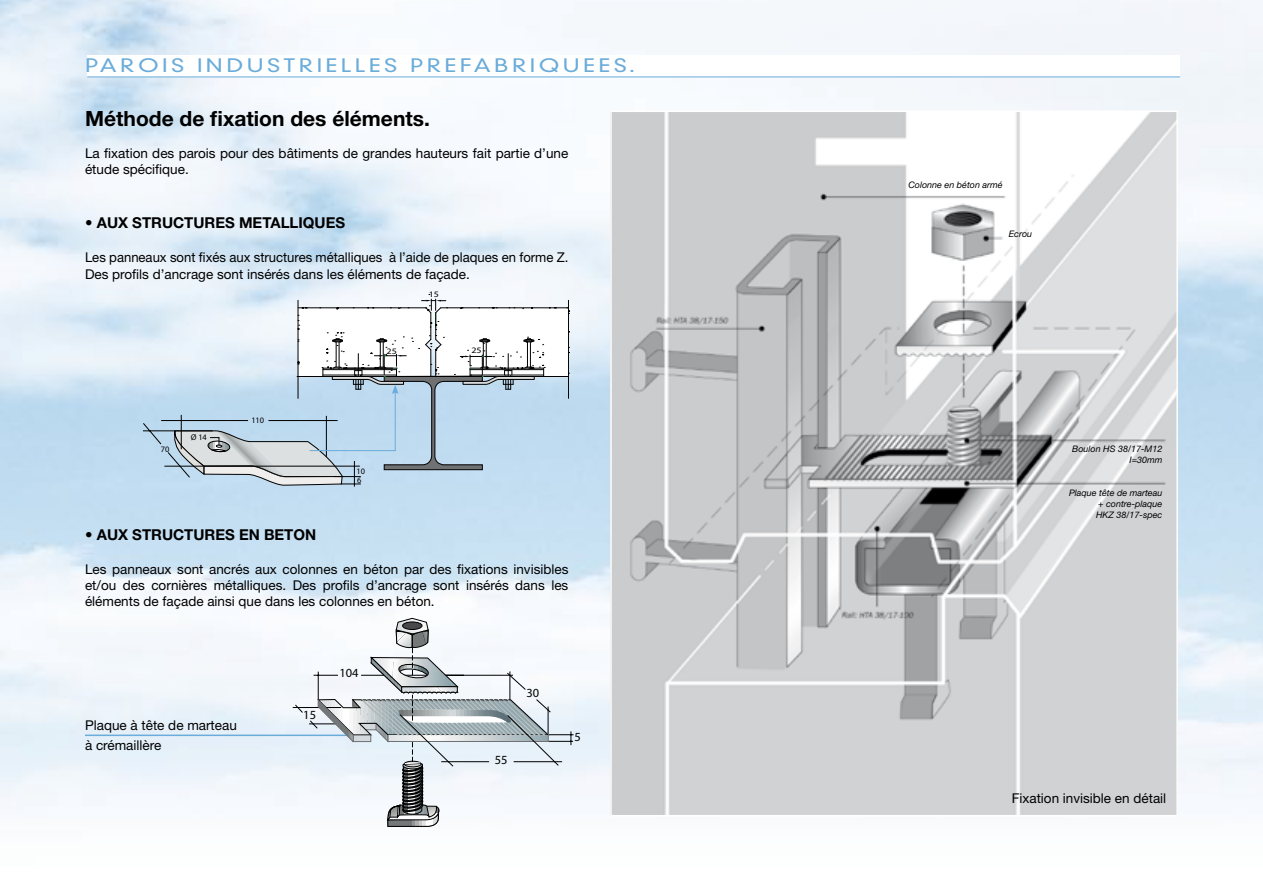
<style>
.page{position:relative;width:1263px;height:893px;background:#fff}
.page>*{position:absolute;margin:0;border:0;box-sizing:border-box;transform-origin:0 0}
.t1{font:700 21px "Helvetica Neue LT Std";color:#000}
.t2{font:300 18px "DIN Neuzeit Grotesk Std";letter-spacing:.15em;color:#6aacda;scale:1.27 1}
.t3{font:700 15px "Helvetica Neue LT Std";color:#000}
.t4{font:13.5px/16.2px "Helvetica Neue LT Std";color:#000}
.t5{font:600 12.45px "Franklin Gothic";color:#000}
.t6{font:italic 9px/10.8px "Helvetica Neue LT Std";color:#000;text-align:right}
.t7{font:8.4px "Myriad Pro";color:#000}
.t8{font:8.4px "Myriad Pro";color:#000;scale:1.2 1}
</style>
<div class="page">
<img style="left:0;top:0;width:1262px;height:803px">
<div style="left:87px;top:55px;width:1093px;height:22px;background:#fff"></div>
<hr style="left:1262px;top:0;width:1px;height:893px;background:#003a80">
<hr style="left:87px;top:77px;width:1093px;height:1px;background:#6aacda">
<svg style="left:142px;top:287px;width:427px;height:202px"></svg>
<hr style="left:85px;top:735px;width:274px;height:1px;background:#6aacda">
<hr style="left:293px;top:707px;width:48px;height:1px;background:#000">
<svg style="left:294px;top:617px;width:280px;height:210px"></svg>
<div style="left:403px;top:622px;width:19px;height:7px;background:#49494b;border-radius:50%"></div>
<div style="left:402px;top:622px;width:20px;height:8px;border:1px solid #000;border-radius:50%"></div>
<img style="left:613px;top:114px;width:562px;height:699px">
<h2 class="t2" style="left:85px;top:55px;width:435px">PAROIS INDUSTRIELLES PREFABRIQUEES.</h2>
<h1 class="t1" style="left:85px;top:105px;width:346px">Méthode de fixation des éléments.</h1>
<p class="t4" style="left:85px;top:145px;width:485px">La fixation des parois pour des bâtiments de grandes hauteurs fait partie d’une étude spécifique.</p>
<p class="t3" style="left:85px;top:214px;width:262px">• AUX STRUCTURES METALLIQUES</p>
<p class="t4" style="left:85px;top:249px;width:485px">Les panneaux sont fixés aux structures métalliques à l’aide de plaques en forme Z.<br>Des profils d’ancrage sont insérés dans les éléments de façade.</p>
<p class="t8" style="left:429px;top:289px;width:10px">15</p>
<p class="t7" style="left:161px;top:444px;width:10px">70</p>
<p class="t7" style="left:191px;top:433px;width:18px">Ø 14</p>
<p class="t7" style="left:251px;top:415px;width:14px">110</p>
<p class="t8" style="left:387px;top:346px;width:10px">25</p>
<p class="t8" style="left:471px;top:346px;width:10px">25</p>
<p class="t7" style="left:357px;top:466px;width:10px">10</p>
<p class="t7" style="left:357px;top:475px;width:6px">6</p>
<p class="t3" style="left:85px;top:525px;width:233px">• AUX STRUCTURES EN BETON</p>
<p class="t4" style="left:85px;top:561px;width:485px;text-align:justify">Les panneaux sont ancrés aux colonnes en béton par des fixations invisibles et/ou des cornières métalliques. Des profils d’ancrage sont insérés dans les éléments de façade ainsi que dans les colonnes en béton.</p>
<p class="t4" style="left:85px;top:716px;width:153px;line-height:19.5px">Plaque à tête de marteau à crémaillère</p>
<p class="t5" style="left:303px;top:708px;width:14px">15</p>
<p class="t5" style="left:339px;top:666px;width:21px">104</p>
<p class="t5" style="left:526px;top:686px;width:14px">30</p>
<p class="t5" style="left:495px;top:753px;width:14px">55</p>
<p class="t5" style="left:574px;top:730px;width:8px">5</p>
<p class="t6" style="left:908px;top:179px;width:96px">Colonne en béton armé</p>
<p class="t6" style="left:1009px;top:228px;width:25px">Ecrou</p>
<p class="t6" style="left:1072px;top:443px;width:92px">Boulon HS 38/17-M12<br>I=30mm</p>
<p class="t6" style="left:1096px;top:488px;width:68px;text-align:justify;text-indent:-27px">Plaque tête de marteau + contre-plaque HKZ 38/17-spec</p>
<p class="t4" style="left:1012px;top:790px;width:156px">Fixation invisible en détail</p>
</div>
